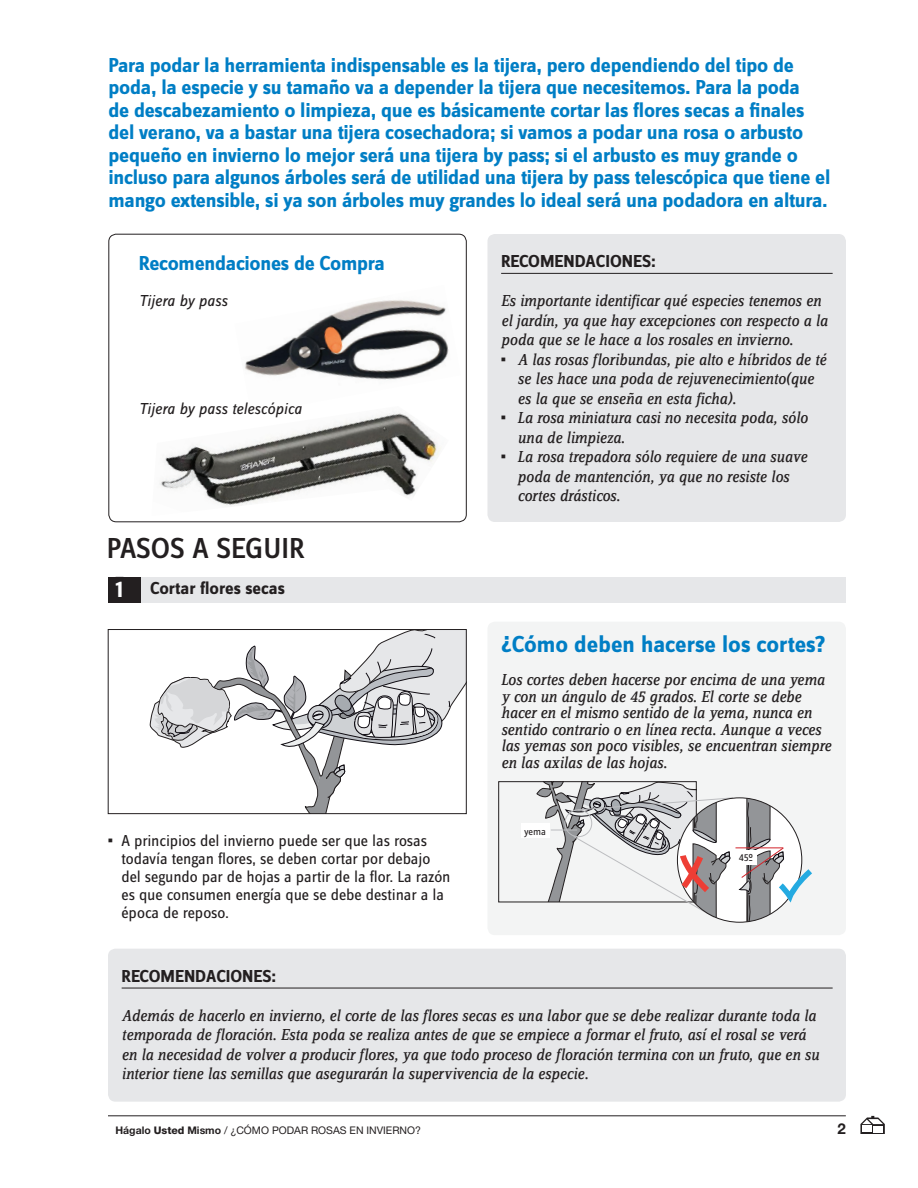
<style>
.page{position:relative;width:918px;height:1188px;background:#fff}
.page>*{position:absolute;margin:0;border:0;box-sizing:border-box;transform-origin:0 0}
.t1{font:500 30px "Zine Sans Dis";color:#231f20}
.t2{font:700 24px "Zine Sans Dis";color:#007ec5}
.t3{font:700 24px "Zine Sans Dis";color:#fff}
.t4{font:700 21px/22.5px "Zine Sans Dis";letter-spacing:-.01em;color:#007ec5}
.t5{font:700 18px "Zine Sans Dis";color:#231f20}
.t6{font:italic 16.5px/19.5px "Zine Serif Dis";color:#231f20}
.t7{font:16.5px/18px "Zine Sans Dis";letter-spacing:-.01em;color:#231f20}
.t8{font:italic 16.5px "Zine Sans Dis";letter-spacing:-.005em;color:#231f20}
.t9{font:700 15px "Helvetica Neue LT Std";color:#231f20}
.t10{font:10.5px "Helvetica Neue LT Std";color:#231f20}
.t11{font:10.5px "Zine Sans Dis";color:#231f20}
.s1{font-weight:900}
.s2{font-family:"Zine Sans Dis";font-weight:900;font-style:normal}
.s3{font-weight:700}
.s4{font-weight:800}
</style>
<div class="page">
<hr style="left:108px;top:1116px;width:738px;height:1px;background:#231f20">
<svg style="left:860px;top:1116px;width:25px;height:18px"></svg>
<div style="left:862px;top:1126px;width:10px;height:6px;background:#fff"></div>
<img style="left:245px;top:300px;width:204px;height:80px">
<div style="left:488px;top:622px;width:358px;height:313px;background:#f3f4f4;border-radius:8px"></div>
<div style="left:498px;top:781px;width:198px;height:121px;border:1px solid #231f20"></div>
<div style="left:141px;top:577px;width:705px;height:25px;background:#e6e7e9"></div>
<div style="left:108px;top:577px;width:33px;height:25px;background:#231f20"></div>
<div style="left:109px;top:234px;width:357px;height:288px;border:1px solid #231f20;border-radius:8px"></div>
<svg style="left:150px;top:631px;width:314px;height:181px"></svg>
<div style="left:108px;top:629px;width:358px;height:185px;border:1px solid #231f20"></div>
<div style="left:488px;top:234px;width:358px;height:288px;background:#e6e7e9;border-radius:8px"></div>
<hr style="left:501px;top:273px;width:332px;height:1px;background:#231f20">
<div style="left:108px;top:949px;width:738px;height:153px;background:#e6e7e9;border-radius:8px"></div>
<hr style="left:122px;top:988px;width:711px;height:1px;background:#231f20">
<div style="left:521px;top:824px;width:28px;height:14px;background:#fff"></div>
<svg style="left:537px;top:782px;width:275px;height:140px"></svg>
<img style="left:159px;top:412px;width:282px;height:94px">
<p class="t4" style="left:108px;top:55px;width:724px">Para podar la herramienta indispensable es la tijera, pero dependiendo del tipo de poda, la especie y su tamaño va a depender la tijera que necesitemos. Para la poda<br>de descabezamiento o limpieza, que es básicamente cortar las flores secas a finales del verano, va a bastar una tijera cosechadora; si vamos a podar una rosa o arbusto pequeño en invierno lo mejor será una tijera by pass; si el arbusto es muy grande o incluso para algunos árboles será de utilidad una tijera by pass telescópica que tiene el mango extensible, si ya son árboles muy grandes lo ideal será una podadora en altura.</p>
<p class="t4" style="left:139px;top:253px;width:247px">Recomendaciones de Compra</p>
<p class="t8" style="left:139px;top:293px;width:90px">Tijera by pass</p>
<p class="t8" style="left:139px;top:401px;width:165px">Tijera by pass telescópica</p>
<h1 class="t1" style="left:107px;top:533px;width:199px">PASOS A SEGUIR</h1>
<h2 class="t3" style="left:116px;top:577px;width:9px">1</h2>
<p class="t5" style="left:150px;top:579px;width:136px">Cortar flores secas</p>
<p class="t7" style="left:122px;top:832px;width:331px;text-indent:-13px"><span class="s1">•</span> A principios del invierno puede ser que las rosas todavía tengan flores, se deben cortar por debajo del segundo par de hojas a partir de la flor. La razón es que consumen energía que se debe destinar a la época de reposo.</p>
<p class="t5" style="left:501px;top:252px;width:156px">Recomendaciones:</p>
<p class="t6" style="left:501px;top:292px;width:328px">Es importante identificar qué especies tenemos en el jardín, ya que hay excepciones con respecto a la poda que se le hace a los rosales en invierno.</p>
<p class="t6" style="left:518px;top:350px;width:310px;text-indent:-16px"><span class="s2">•</span> A las rosas floribundas, pie alto e híbridos de té se les hace una poda de rejuvenecimiento(que es la que se enseña en esta ficha).</p>
<p class="t6" style="left:518px;top:409px;width:292px;text-indent:-16px"><span class="s2">•</span> La rosa miniatura casi no necesita poda, sólo una de limpieza.</p>
<p class="t6" style="left:518px;top:448px;width:291px;text-indent:-16px"><span class="s2">•</span> La rosa trepadora sólo requiere de una suave poda de mantención, ya que no resiste los cortes drásticos.</p>
<h2 class="t2" style="left:501px;top:632px;width:326px">¿Cómo deben hacerse los cortes?</h2>
<p class="t6" style="left:501px;top:673px;width:332px;line-height:16.5px">Los cortes deben hacerse por encima de una yema y con un ángulo de 45 grados. El corte se debe hacer en el mismo sentido de la yema, nunca en sentido contrario o en línea recta. Aunque a veces las yemas son poco visibles, se encuentran siempre en las axilas de las hojas.</p>
<p class="t11" style="left:524px;top:826px;width:24px">yema</p>
<p class="t11" style="left:739px;top:853px;width:16px">45º</p>
<p class="t5" style="left:122px;top:967px;width:156px">Recomendaciones:</p>
<p class="t6" style="left:122px;top:1006px;width:699px">Además de hacerlo en invierno, el corte de las flores secas es una labor que se debe realizar durante toda la temporada de floración. Esta poda se realiza antes de que se empiece a formar el fruto, así el rosal se verá en la necesidad de volver a producir flores, ya que todo proceso de floración termina con un fruto, que en su interior tiene las semillas que asegurarán la supervivencia de la especie.</p>
<p class="t10" style="left:116px;top:1124px;width:307px"><span class="s3">Hágalo</span> <span class="s4">Usted</span> <span class="s3">Mismo</span> / ¿CÓMO PODAR ROSAS EN INVIERNO?</p>
<p class="t9" style="left:838px;top:1119px;width:10px">2</p>
</div>
